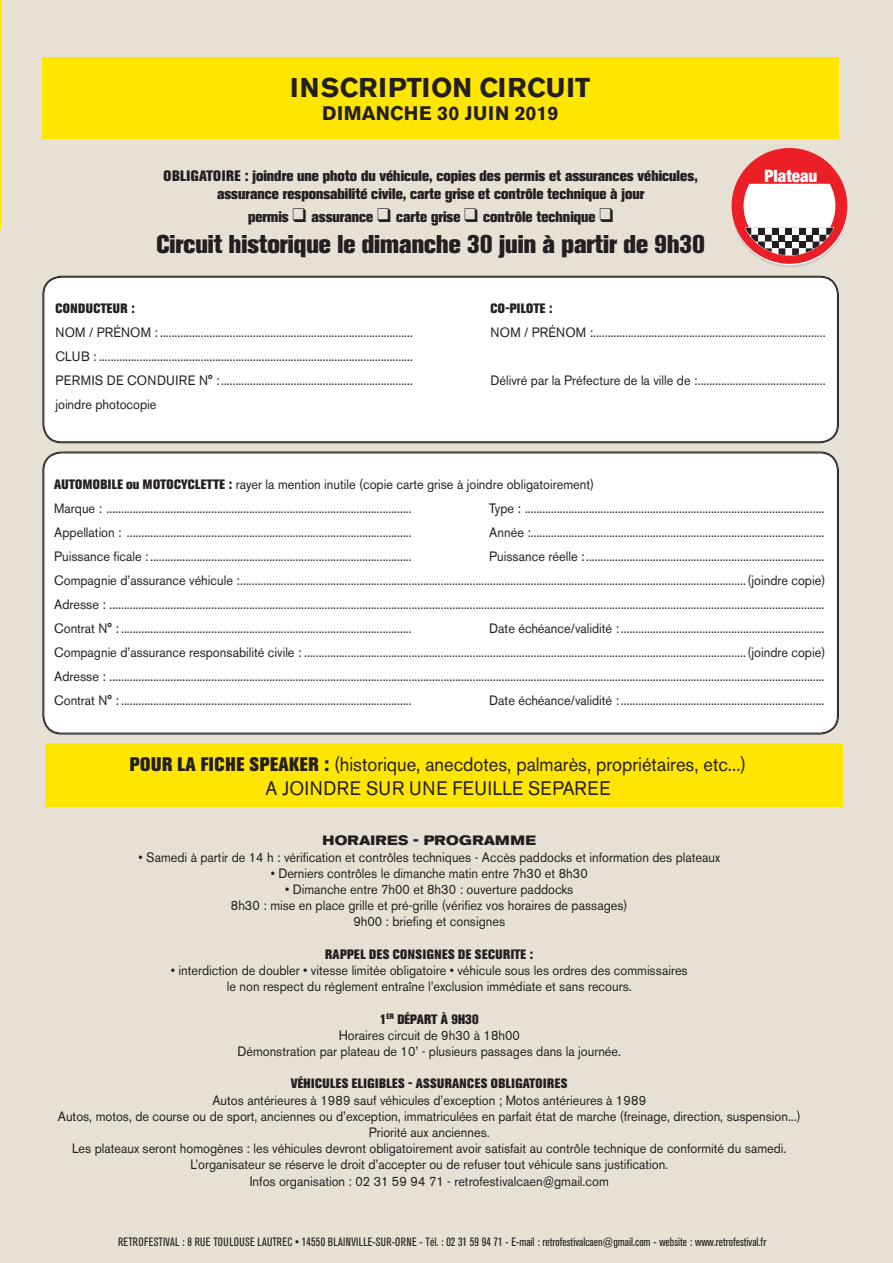
<style>
.page{position:relative;width:893px;height:1263px;background:#e7e1d5}
.page>*{position:absolute;margin:0;border:0;box-sizing:border-box;transform-origin:0 0}
.t1{font:700 27px "Akzidenz Grotesk BE";letter-spacing:.02em;color:#231f20}
.t2{font:800 25.5px "Akzidenz Grotesk BE";color:#231f20;scale:.94 1}
.t3{font:19.5px "Akzidenz Grotesk BE";color:#231f20;scale:.94 1}
.t4{font:19.5px "Akzidenz Grotesk BE";letter-spacing:.04em;color:#231f20;scale:.94 1}
.t5{font:700 19.5px "Akzidenz Grotesk BE";letter-spacing:.02em;color:#231f20}
.t6{font:900 condensed 17.1px "Helvetica Neue";color:#fff}
.t7{font:800 15px "Akzidenz Grotesk BE";color:#231f20;scale:.94 1}
.t8{font:13.5px/16.2px "Akzidenz Grotesk BE";color:#231f20;text-align:center;scale:.94 1}
.t9{font:13.5px "Akzidenz Grotesk BE";letter-spacing:.02em;color:#231f20;scale:.94 1}
.t10{font:13.5px "Akzidenz Grotesk BE";letter-spacing:.04em;color:#231f20;scale:.94 1}
.t11{font:800 13.5px "Akzidenz Grotesk BE";letter-spacing:.04em;color:#231f20;scale:.94 1}
.t12{font:700 expanded 13.5px "Akzidenz Grotesk BE";letter-spacing:.03em;color:#231f20;scale:.94 1}
.t13{font:800 13.5px "Akzidenz Grotesk BE";color:#231f20;scale:.94 1}
.t14{font:800 13.5px "Akzidenz Grotesk BE";letter-spacing:.01em;color:#231f20;scale:.94 1}
.t15{font:condensed 12px "Akzidenz Grotesk BE";color:#231f20}
.s1{font-weight:800}
</style>
<div class="page">
<div style="left:42px;top:58px;width:796px;height:81px;background:#ffe601"></div>
<div style="left:46px;top:743px;width:797px;height:63px;background:#ffe601"></div>
<div style="left:43px;top:277px;width:795px;height:165px;background:#fff;border-radius:18px"></div>
<div style="left:43px;top:277px;width:795px;height:165px;border:1px solid #231f20;border-radius:18px"></div>
<div style="left:43px;top:453px;width:795px;height:280px;background:#fff;border-radius:18px"></div>
<div style="left:732px;top:148px;width:115px;height:116px;background:#ed1f26;border-radius:50%"></div>
<svg style="left:744px;top:184px;width:91px;height:72px;background:#ddc5c6"></svg>
<hr style="left:0;top:0;width:1px;height:229px;background:#ffe601">
<p class="t1" style="left:290px;top:72px;width:301px">INSCRIPTION CIRCUIT</p>
<p class="t5" style="left:322px;top:102px;width:238px">DIMANCHE 30 JUIN 2019</p>
<p class="t7" style="left:164px;top:167px;width:570px">OBLIGATOIRE : joindre une photo du véhicule, copies des permis et assurances véhicules,</p>
<p class="t7" style="left:217px;top:185px;width:456px">assurance responsabilité civile, carte grise et contrôle technique à jour</p>
<p class="t7" style="left:248px;top:208px;width:390px">permis ❑ assurance ❑ carte grise ❑ contrôle technique ❑</p>
<p class="t2" style="left:157px;top:229px;width:585px">Circuit historique le dimanche 30 juin à partir de 9h30</p>
<p class="t6" style="left:764px;top:161px;width:55px">Plateau</p>
<p class="t11" style="left:55px;top:301px;width:86px">CONDUCTEUR :</p>
<p class="t14" style="left:490px;top:301px;width:67px">CO-PILOTE :</p>
<p class="t9" style="left:55px;top:324px;width:382px">NOM / PRÉNOM : .......................................................................................</p>
<p class="t9" style="left:490px;top:324px;width:358px">NOM / PRÉNOM :................................................................................</p>
<p class="t8" style="left:55px;top:348px;width:382px">CLUB : ............................................................................................................</p>
<p class="t10" style="left:55px;top:372px;width:382px">PERMIS DE CONDUIRE N° :..................................................................</p>
<p class="t8" style="left:490px;top:372px;width:358px">Délivré par la Préfecture de la ville de :............................................</p>
<p class="t8" style="left:55px;top:396px;width:109px">joindre photocopie</p>
<p class="t8" style="left:54px;top:476px;width:576px"><span class="s1">AUTOMOBILE ou MOTOCYCLETTE :</span> rayer la mention inutile (copie carte grise à joindre obligatoirement)</p>
<p class="t8" style="left:54px;top:500px;width:382px">Marque : .........................................................................................................</p>
<p class="t8" style="left:489px;top:500px;width:358px">Type : .......................................................................................................</p>
<p class="t8" style="left:54px;top:524px;width:382px">Appellation : ..................................................................................................</p>
<p class="t8" style="left:489px;top:524px;width:358px">Année :.....................................................................................................</p>
<p class="t8" style="left:54px;top:548px;width:382px">Puissance ficale :..........................................................................................</p>
<p class="t8" style="left:489px;top:548px;width:358px">Puissance réelle :..................................................................................</p>
<p class="t8" style="left:54px;top:572px;width:822px">Compagnie d’assurance véhicule :..............................................................................................................................................................................(joindre copie)</p>
<p class="t8" style="left:54px;top:596px;width:821px">Adresse : ......................................................................................................................................................................................................................................................</p>
<p class="t8" style="left:54px;top:620px;width:382px">Contrat N° : ....................................................................................................</p>
<p class="t8" style="left:489px;top:620px;width:358px">Date échéance/validité : ......................................................................</p>
<p class="t8" style="left:54px;top:644px;width:822px">Compagnie d’assurance responsabilité civile : ........................................................................................................................................................(joindre copie)</p>
<p class="t8" style="left:54px;top:668px;width:821px">Adresse : ......................................................................................................................................................................................................................................................</p>
<p class="t8" style="left:54px;top:692px;width:382px">Contrat N° : ....................................................................................................</p>
<p class="t8" style="left:489px;top:692px;width:358px">Date échéance/validité : ......................................................................</p>
<p class="t3" style="left:130px;top:752px;width:657px"><span class="s1">POUR LA FICHE SPEAKER :</span> (historique, anecdotes, palmarès, propriétaires, etc...)</p>
<p class="t4" style="left:266px;top:776px;width:368px">A JOINDRE SUR UNE FEUILLE SEPAREE</p>
<p class="t12" style="left:322px;top:833px;width:229px">HORAIRES - PROGRAMME</p>
<p class="t8" style="left:138px;top:849px;width:620px">• Samedi à partir de 14 h : vérification et contrôles techniques - Accès paddocks et information des plateaux</p>
<p class="t8" style="left:271px;top:865px;width:339px">• Derniers contrôles le dimanche matin entre 7h30 et 8h30</p>
<p class="t8" style="left:285px;top:881px;width:308px">• Dimanche entre 7h00 et 8h30 : ouverture paddocks</p>
<p class="t8" style="left:231px;top:897px;width:423px">8h30 : mise en place grille et pré-grille (vérifiez vos horaires de passages)</p>
<p class="t8" style="left:353px;top:913px;width:163px">9h00 : briefing et consignes</p>
<p class="t11" style="left:325px;top:946px;width:223px">RAPPEL DES CONSIGNES DE SECURITE :</p>
<p class="t8" style="left:171px;top:962px;width:551px">• interdiction de doubler • vitesse limitée obligatoire • véhicule sous les ordres des commissaires le non respect du réglement entraîne l’exclusion immédiate et sans recours.</p>
<p class="t13" style="left:380px;top:1011px;width:107px">1<sup>ER</sup> DÉPART À 9H30</p>
<p class="t8" style="left:339px;top:1027px;width:194px">Horaires circuit de 9h30 à 18h00</p>
<p class="t8" style="left:237px;top:1043px;width:410px">Démonstration par plateau de 10’ - plusieurs passages dans la journée.</p>
<p class="t11" style="left:291px;top:1076px;width:296px">VÉHICULES ELIGIBLES - ASSURANCES OBLIGATOIRES</p>
<p class="t8" style="left:212px;top:1092px;width:463px">Autos antérieures à 1989 sauf véhicules d’exception ; Motos antérieures à 1989</p>
<p class="t8" style="left:58px;top:1108px;width:792px">Autos, motos, de course ou de sport, anciennes ou d’exception, immatriculées en parfait état de marche (freinage, direction, suspension...)</p>
<p class="t8" style="left:369px;top:1124px;width:130px">Priorité aux anciennes.</p>
<p class="t8" style="left:72px;top:1140px;width:762px">Les plateaux seront homogènes : les véhicules devront obligatoirement avoir satisfait au contrôle technique de conformité du samedi.</p>
<p class="t8" style="left:190px;top:1156px;width:510px">L’organisateur se réserve le droit d’accepter ou de refuser tout véhicule sans justification.</p>
<p class="t8" style="left:250px;top:1173px;width:383px">Infos organisation : 02 31 59 94 71 - retrofestivalcaen@gmail.com</p>
<p class="t15" style="left:118px;top:1235px;width:650px">RETROFESTIVAL : 8 RUE TOULOUSE LAUTREC • 14550 BLAINVILLE-SUR-ORNE - Tél. : 02 31 59 94 71 - E-mail : retrofestivalcaen@gmail.com - website : www.retrofestival.fr</p>
</div>
